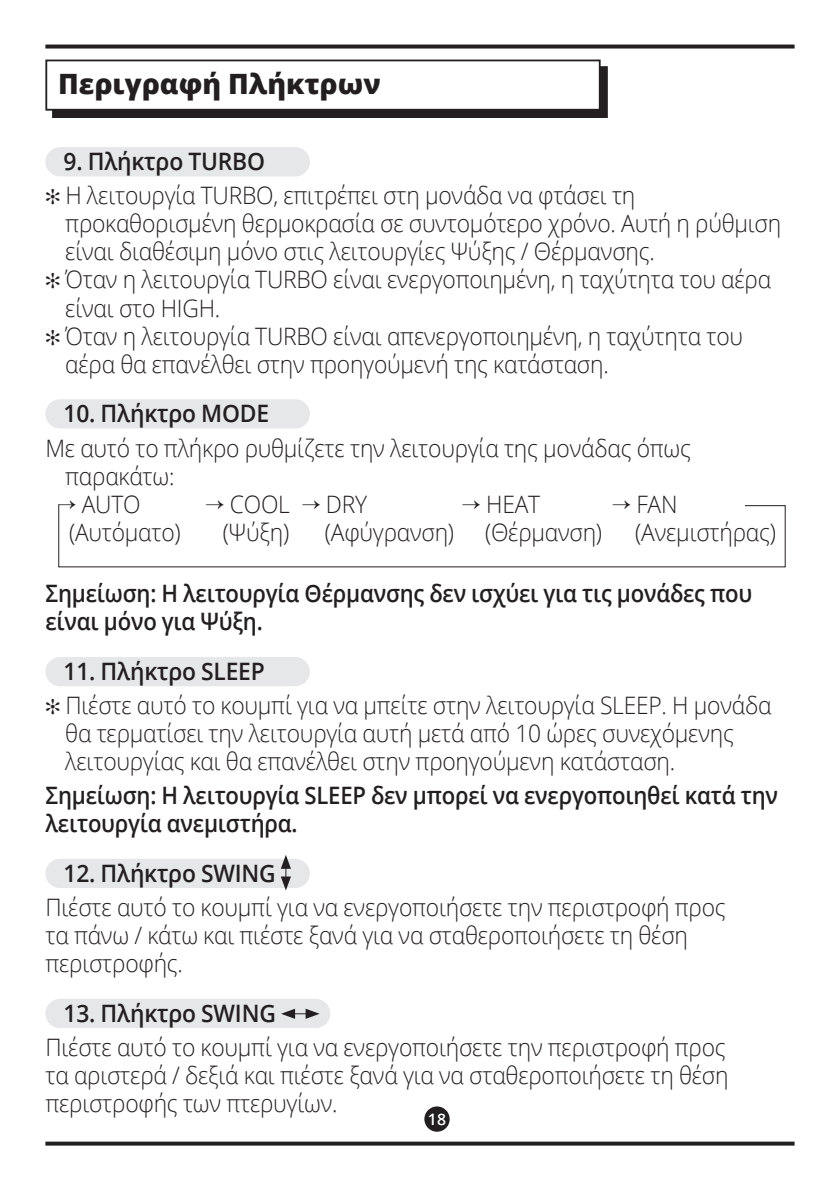
<style>
.page{position:relative;width:840px;height:1191px;background:#fff}
.page>*{position:absolute;margin:0;border:0;box-sizing:border-box;transform-origin:0 0}
.t1{font:800 28px "Open Sans";color:#231f20}
.t2{font:300 24px/28px "Open Sans";letter-spacing:-.01em;color:#231f20;scale:.95 1}
.t3{font:600 24px/28px "Open Sans";letter-spacing:-.01em;color:#231f20;scale:.92 1}
.t4{font:600 24px "Open Sans";letter-spacing:-.01em;color:#231f20;scale:.95 1}
.t5{font:600 15.8px "Open Sans";color:#fff}
.s1{font-weight:600}
</style>
<div class="page">
<svg style="left:45px;top:45px;width:749px;height:4px;background:#3c3839"></svg>
<svg style="left:45px;top:1141px;width:749px;height:4px;background:#454142"></svg>
<div style="left:424px;top:1106px;width:25px;height:25px;background:#231f20;border-radius:50%"></div>
<div style="left:45px;top:147px;width:265px;height:29px;background:#e6e7e9;border-radius:15px"></div>
<div style="left:45px;top:399px;width:265px;height:29px;background:#e6e7e9;border-radius:15px"></div>
<div style="left:45px;top:657px;width:265px;height:29px;background:#e6e7e9;border-radius:15px"></div>
<div style="left:45px;top:858px;width:265px;height:30px;background:#e6e7e9;border-radius:15px"></div>
<svg style="left:280px;top:855px;width:11px;height:35px"></svg>
<div style="left:45px;top:998px;width:285px;height:30px;background:#e6e7e9;border-radius:15px"></div>
<svg style="left:281px;top:1008px;width:38px;height:11px"></svg>
<div style="left:52px;top:67px;width:555px;height:51px;background:#231f20"></div>
<div style="left:46px;top:60px;width:553px;height:50px;background:#fff"></div>
<div style="left:45px;top:60px;width:555px;height:51px;border:2px solid #231f20"></div>
<svg style="left:58px;top:504px;width:727px;height:63px"></svg>
<p class="t1" style="left:58px;top:63px;width:324px">Περιγραφή Πλήκτρων</p>
<p class="t2" style="left:45px;top:143px;width:622px;line-height:34.4px;text-indent:18px"><span class="s1">9. Πλήκτρο TURBO<br></span>✻ Η λειτουργία TURBO, επιτρέπει στη μονάδα να φτάσει τη</p>
<p class="t2" style="left:65px;top:209px;width:754px">προκαθορισμένη θερμοκρασία σε συντομότερο χρόνο. Αυτή η ρύθμιση</p>
<p class="t2" style="left:65px;top:237px;width:621px">είναι διαθέσιμη μόνο στις λειτουργίες Ψύξης / Θέρμανσης.</p>
<p class="t2" style="left:45px;top:265px;width:765px">✻ Όταν η λειτουργία TURBO είναι ενεργοποιημένη, η ταχύτητα του αέρα</p>
<p class="t2" style="left:65px;top:293px;width:165px">είναι στο HIGH.</p>
<p class="t2" style="left:45px;top:321px;width:735px">✻ Όταν η λειτουργία TURBO είναι απενεργοποιημένη, η ταχύτητα του</p>
<p class="t2" style="left:65px;top:349px;width:573px">αέρα θα επανέλθει στην προηγούμενή της κατάσταση.</p>
<p class="t4" style="left:63px;top:397px;width:218px">10. Πλήκτρο MODE</p>
<p class="t2" style="left:65px;top:433px;width:659px;text-indent:-20px">Με αυτό το πλήκρο ρυθμίζετε την λειτουργία της μονάδας όπως παρακάτω:</p>
<p class="t2" style="left:57px;top:489px;width:89px">→ AUTO</p>
<p class="t2" style="left:205px;top:489px;width:172px">→ COOL → DRY</p>
<p class="t2" style="left:461px;top:489px;width:84px">→ HEAT</p>
<p class="t2" style="left:611px;top:489px;width:70px">→ FAN</p>
<p class="t2" style="left:69px;top:517px;width:119px">(Αυτόματο)</p>
<p class="t2" style="left:223px;top:517px;width:71px">(Ψύξη)</p>
<p class="t2" style="left:325px;top:517px;width:137px">(Αφύγρανση)</p>
<p class="t2" style="left:485px;top:517px;width:125px">(Θέρμανση)</p>
<p class="t2" style="left:635px;top:517px;width:149px">(Ανεμιστήρας)</p>
<p class="t3" style="left:45px;top:579px;width:769px">Σημείωση: Η λειτουργία Θέρμανσης δεν ισχύει για τις μονάδες που είναι μόνο για Ψύξη.</p>
<p class="t2" style="left:45px;top:653px;width:765px;line-height:34.4px;text-indent:18px"><span class="s1">11. Πλήκτρο SLEEP<br></span>✻ Πιέστε αυτό το κουμπί για να μπείτε στην λειτουργία SLEEP. Η μονάδα</p>
<p class="t2" style="left:65px;top:719px;width:705px">θα τερματίσει την λειτουργία αυτή μετά από 10 ώρες συνεχόμενης λειτουργίας και θα επανέλθει στην προηγούμενη κατάσταση.</p>
<p class="t3" style="left:45px;top:781px;width:797px">Σημείωση: Η λειτουργία SLEEP δεν μπορεί να ενεργοποιηθεί κατά την λειτουργία ανεμιστήρα.</p>
<p class="t4" style="left:63px;top:857px;width:225px">12. Πλήκτρο SWING</p>
<p class="t2" style="left:45px;top:892px;width:717px">Πιέστε αυτό το κουμπί για να ενεργοποιήσετε την περιστροφή προς τα πάνω / κάτω και πιέστε ξανά για να σταθεροποιήσετε τη θέση περιστροφής.</p>
<p class="t4" style="left:63px;top:996px;width:225px">13. Πλήκτρο SWING</p>
<p class="t2" style="left:45px;top:1032px;width:720px;text-align:justify">Πιέστε αυτό το κουμπί για να ενεργοποιήσετε την περιστροφή προς τα αριστερά / δεξιά και πιέστε ξανά για να σταθεροποιήσετε τη θέση περιστροφής των πτερυγίων.</p>
<p class="t5" style="left:428px;top:1108px;width:20px">18</p>
</div>
